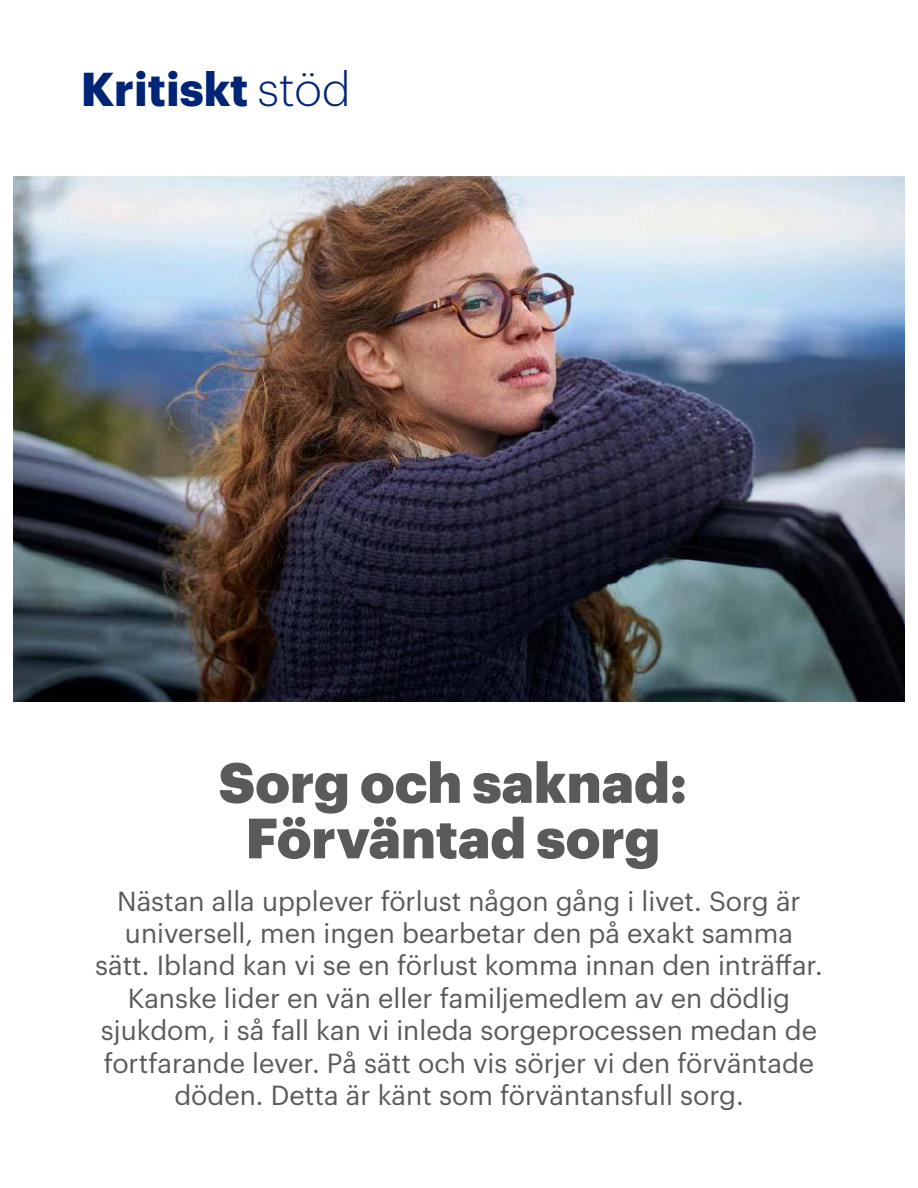
<style>
.page{position:relative;width:918px;height:1188px;background:#fff}
.page>*{position:absolute;margin:0;border:0;box-sizing:border-box;transform-origin:0 0}
.t1{font:900 55.5px/55.5px "Graphik";color:#5a5a5a;text-align:center}
.header{font:700 46.5px "Graphik";color:#002577}
.Title_text{font:27px/32.4px "Graphik";color:#5a5a5a;text-align:center}
.s1{font-weight:300}
</style>
<div class="page">
<img style="left:14px;top:176px;width:890px;height:526px">
<p class="header" style="left:81px;top:54px;width:271px">Kritiskt <span class="s1">stöd</span></p>
<p class="t1" style="left:219px;top:750px;width:470px">Sorg och saknad:<br>Förväntad sorg</p>
<p class="Title_text" style="left:95px;top:882px;width:729px">Nästan alla upplever förlust någon gång i livet. Sorg är universell, men ingen bearbetar den på exakt samma sätt. Ibland kan vi se en förlust komma innan den inträffar.<br>Kanske lider en vän eller familjemedlem av en dödlig sjukdom, i så fall kan vi inleda sorgeprocessen medan de fortfarande lever. På sätt och vis sörjer vi den förväntade döden. Detta är känt som förväntansfull sorg.</p>
</div>
